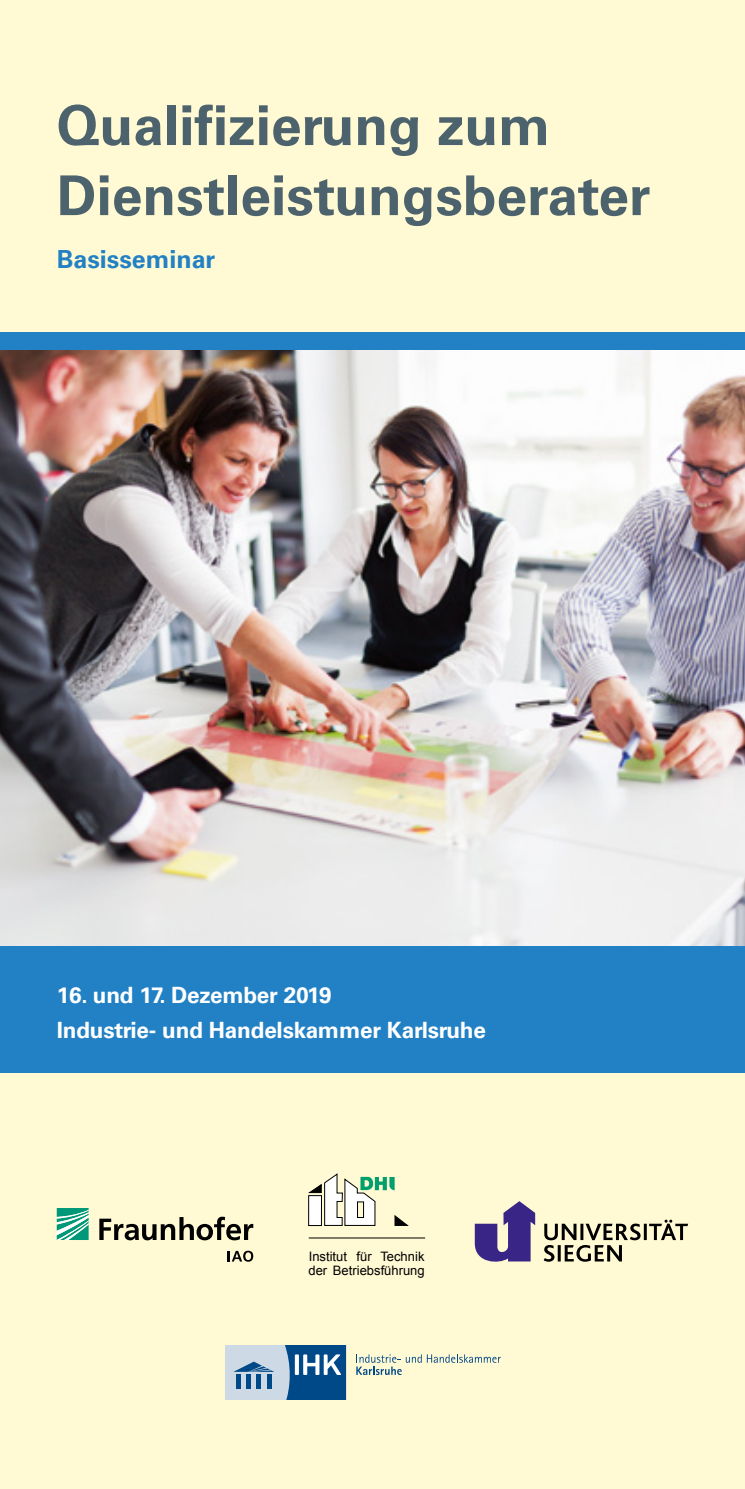
<style>
.page{position:relative;width:745px;height:1489px;background:#fff}
.page>*{position:absolute;margin:0;border:0;box-sizing:border-box;transform-origin:0 0}
.t1{font:700 55px/70px "Univers LT Pro 65";color:#4c626c}
.t2{font:700 25px "Univers LT Pro 65";color:#2281c4}
.t3{font:700 22.5px/35px "Univers LT Pro 65";letter-spacing:-.01em;color:#fff}
.t4{font:13px/14.5px "Arial";color:#000}
</style>
<div class="page">
<div style="left:0;top:0;width:744px;height:1488px;background:#fff9d4"></div>
<div style="left:0;top:945px;width:744px;height:127px;background:#2281c4"></div>
<div style="left:0;top:332px;width:744px;height:128px;background:#2281c4"></div>
<img style="left:0;top:350px;width:744px;height:595px">
<svg style="left:57px;top:1208px;width:32px;height:31px"></svg>
<svg style="left:99px;top:1216px;width:154px;height:24px"></svg>
<svg style="left:228px;top:1250px;width:25px;height:11px"></svg>
<hr style="left:308px;top:1237px;width:117px;height:1px;background:#000">
<svg style="left:308px;top:1173px;width:100px;height:53px"></svg>
<svg style="left:543px;top:1219px;width:144px;height:42px"></svg>
<svg style="left:474px;top:1201px;width:61px;height:60px"></svg>
<svg style="left:356px;top:1354px;width:144px;height:20px"></svg>
<div style="left:284px;top:1344px;width:62px;height:55px;background:#004988"></div>
<div style="left:294px;top:1354px;width:5px;height:20px;background:#fff"></div>
<svg style="left:303px;top:1354px;width:38px;height:20px"></svg>
<svg style="left:225px;top:1344px;width:66px;height:55px;background:#b6c8da"></svg>
<hr style="left:236px;top:1373px;width:4px;height:15px;background:#004988">
<hr style="left:246px;top:1373px;width:4px;height:15px;background:#004988">
<hr style="left:257px;top:1373px;width:4px;height:15px;background:#004988">
<hr style="left:267px;top:1373px;width:4px;height:15px;background:#004988">
<h1 class="t1" style="left:57px;top:88px;width:594px">Qualifizierung zum<br>Dienstleistungsberater</h1>
<p class="t2" style="left:57px;top:241px;width:160px">Basisseminar</p>
<p class="t3" style="left:57px;top:976px;width:430px">16. und 17. Dezember 2019<br>Industrie- und Handelskammer Karlsruhe</p>
<p class="t4" style="left:308px;top:1248px;width:118px">Institut für Technik der Betriebsführung</p>
</div>
